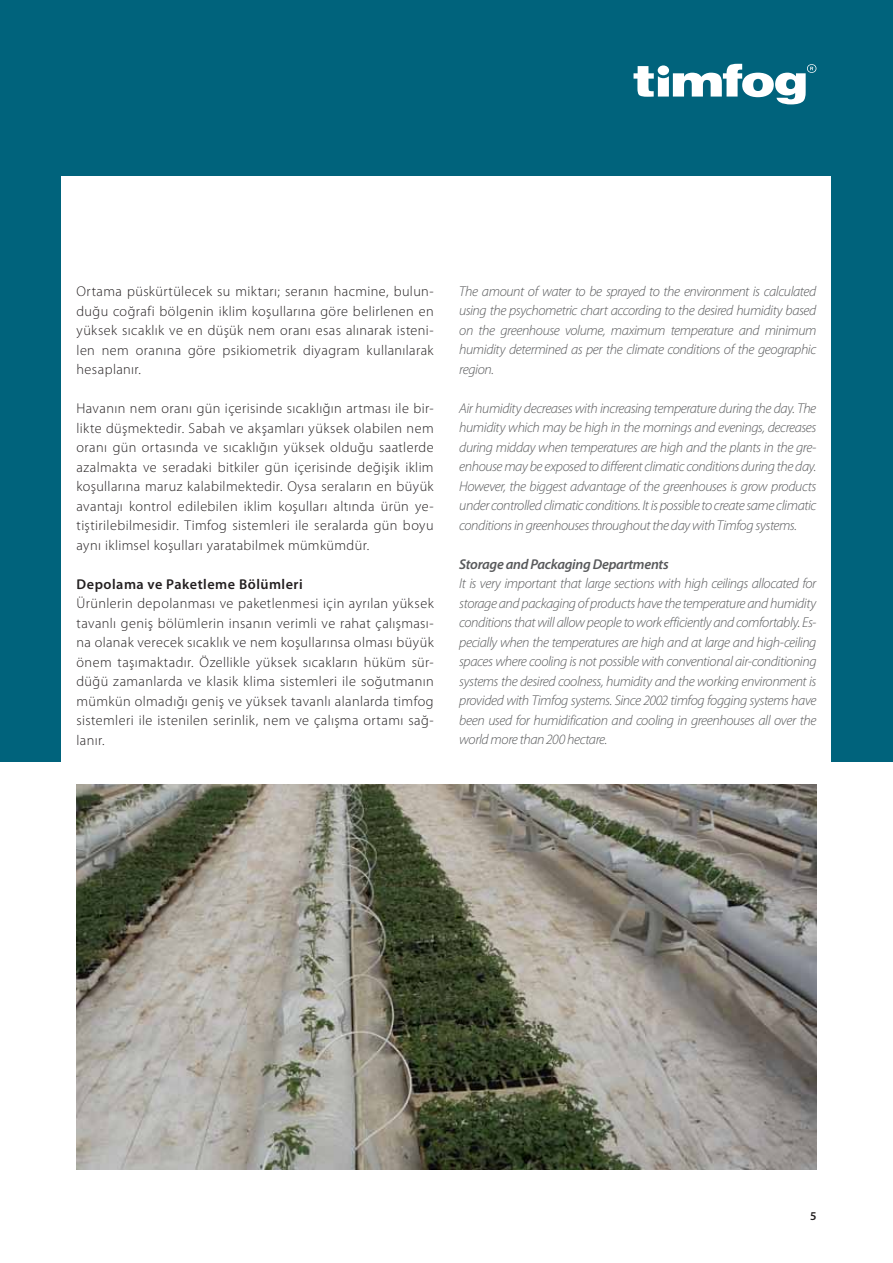
<style>
.page{position:relative;width:893px;height:1263px;background:#fff}
.page>*{position:absolute;margin:0;border:0;box-sizing:border-box;transform-origin:0 0}
.t1{font:italic 300 14.25px/19.5px "Myriad Pro";letter-spacing:-.03em;color:#58595b;text-align:justify}
.t2{font:300 14.25px/19.5px "Myriad Pro";letter-spacing:.025em;color:#231f20;text-align:justify}
.t3{font:italic 600 14.25px "Myriad Pro";letter-spacing:-.02em;color:#58595b}
.t4{font:600 14.25px "Myriad Pro";letter-spacing:.035em;color:#231f20}
.t5{font:600 12px "Myriad Pro";color:#231f20}
</style>
<div class="page">
<div style="left:0;top:0;width:893px;height:761px;background:#00637c"></div>
<div style="left:62px;top:176px;width:769px;height:993px;background:#fff"></div>
<img style="left:77px;top:784px;width:739px;height:385px">
<svg style="left:633px;top:64px;width:183px;height:40px"></svg>
<p class="t2" style="left:77px;top:281px;width:359px">Ortama püskürtülecek su miktarı; seranın hacmine, bulun&shy;duğu coğrafi bölgenin iklim koşullarına göre belirlenen en yüksek sıcaklık ve en düşük nem oranı esas alınarak isteni&shy;len nem oranına göre psikiometrik diyagram kullanılarak hesaplanır.</p>
<p class="t2" style="left:77px;top:398px;width:359px">Havanın nem oranı gün içerisinde sıcaklığın artması ile bir&shy;likte düşmektedir. Sabah ve akşamları yüksek olabilen nem oranı gün ortasında ve sıcaklığın yüksek olduğu saatlerde azalmakta ve seradaki bitkiler gün içerisinde değişik iklim koşullarına maruz kalabilmektedir. Oysa seraların en büyük avantajı kontrol edilebilen iklim koşulları altında ürün ye&shy;tiştirilebilmesidir. Timfog sistemleri ile seralarda gün boyu aynı iklimsel koşulları yaratabilmek mümkümdür.</p>
<p class="t4" style="left:77px;top:575px;width:228px">Depolama ve Paketleme Bölümleri</p>
<p class="t2" style="left:77px;top:593px;width:359px">Ürünlerin depolanması ve paketlenmesi için ayrılan yüksek tavanlı geniş bölümlerin insanın verimli ve rahat çalışması&shy;na olanak verecek sıcaklık ve nem koşullarınsa olması büyük önem taşımaktadır. Özellikle yüksek sıcakların hüküm sür&shy;düğü zamanlarda ve klasik klima sistemleri ile soğutmanın mümkün olmadığı geniş ve yüksek tavanlı alanlarda timfog sistemleri ile istenilen serinlik, nem ve çalışma ortamı sağ&shy;lanır.</p>
<p class="t1" style="left:459px;top:281px;width:359px">The amount of water to be sprayed to the environment is calculated using the psychometric chart according to the desired humidity based on the greenhouse volume, maximum temperature and minimum humidity determined as per the climate conditions of the geographic region.</p>
<p class="t1" style="left:459px;top:398px;width:359px">Air humidity decreases with increasing temperature during the day. The humidity which may be high in the mornings and evenings, decreases during midday when temperatures are high and the plants in the gre&shy;enhouse may be exposed to different climatic conditions during the day.<br>However, the biggest advantage of the greenhouses is grow products under controlled climatic conditions. It is possible to create same climatic conditions in greenhouses throughout the day with Timfog systems.</p>
<p class="t3" style="left:459px;top:555px;width:211px">Storage and Packaging Departments</p>
<p class="t1" style="left:459px;top:574px;width:359px">It is very important that large sections with high ceilings allocated for storage and packaging of products have the temperature and humidity conditions that will allow people to work efficiently and comfortably. Es&shy;pecially when the temperatures are high and at large and high-ceiling spaces where cooling is not possible with conventional air-conditioning systems the desired coolness, humidity and the working environment is provided with Timfog systems. Since 2002 timfog fogging systems have been used for humidification and cooling in greenhouses all over the world more than 200 hectare.</p>
<p class="t5" style="left:810px;top:1209px;width:8px">5</p>
</div>
